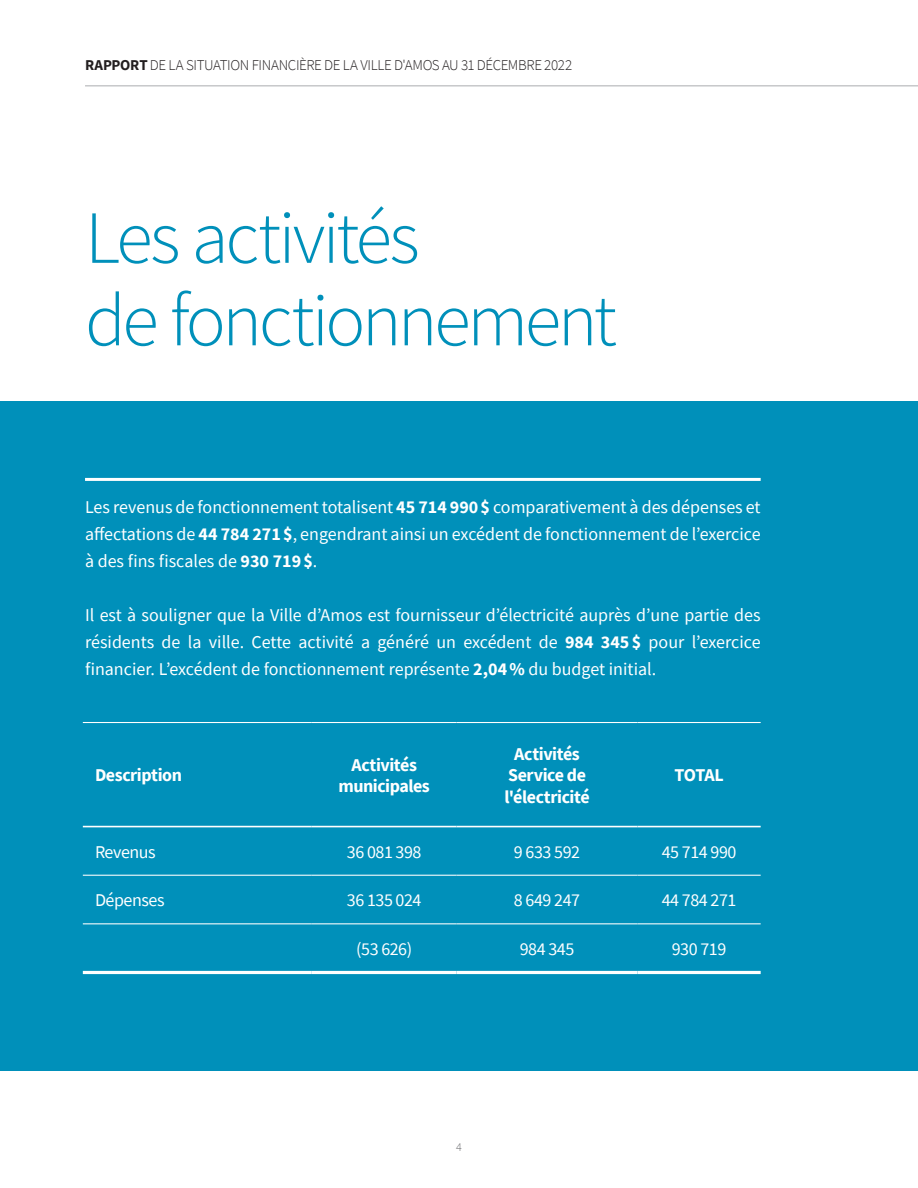
<style>
.page{position:relative;width:918px;height:1188px;background:#fff}
.page>*{position:absolute;margin:0;border:0;box-sizing:border-box;transform-origin:0 0}
.LEFT{font:300 75px "Source Sans Pro";letter-spacing:-.045em;color:#0090ba}
.JUSTIFY{font:18px/27px "Source Sans Pro";color:#fff;text-align:justify}
.CENTER{font:700 18px/21.6px "Source Sans Pro";letter-spacing:-.025em;color:#fff}
.CENTER-2{font:18px "Source Sans Pro";letter-spacing:-.025em;color:#fff}
.LEFT-2{font:18px "Source Sans Pro";letter-spacing:-.025em;color:#fff}
.t1{font:300 15px "Source Sans Pro";letter-spacing:-.025em;color:#231f20}
.t2{font:300 12px "Source Sans Pro";color:#6c6d70}
.s1{font-weight:700}
</style>
<div class="page">
<div style="left:0;top:401px;width:918px;height:670px;background:#0090ba"></div>
<hr style="left:85px;top:85px;width:833px;height:2px;background:#c7c8ca">
<hr style="left:85px;top:478px;width:676px;height:3px;background:#fff">
<hr style="left:83px;top:875px;width:229px;height:1px;background:#fff">
<hr style="left:312px;top:875px;width:145px;height:1px;background:#fff">
<hr style="left:457px;top:875px;width:181px;height:1px;background:#fff">
<hr style="left:638px;top:875px;width:123px;height:1px;background:#fff">
<hr style="left:83px;top:971px;width:229px;height:3px;background:#fff">
<hr style="left:312px;top:971px;width:145px;height:3px;background:#fff">
<hr style="left:457px;top:971px;width:181px;height:3px;background:#fff">
<hr style="left:638px;top:971px;width:123px;height:3px;background:#fff">
<hr style="left:83px;top:722px;width:229px;height:1px;background:#fff">
<hr style="left:312px;top:722px;width:145px;height:1px;background:#fff">
<hr style="left:457px;top:722px;width:181px;height:1px;background:#fff">
<hr style="left:638px;top:722px;width:123px;height:1px;background:#fff">
<hr style="left:83px;top:826px;width:229px;height:1px;background:#fff">
<hr style="left:312px;top:826px;width:145px;height:1px;background:#fff">
<hr style="left:457px;top:826px;width:181px;height:1px;background:#fff">
<hr style="left:638px;top:826px;width:123px;height:1px;background:#fff">
<hr style="left:83px;top:923px;width:229px;height:1px;background:#fff">
<hr style="left:312px;top:923px;width:145px;height:1px;background:#fff">
<hr style="left:457px;top:923px;width:181px;height:1px;background:#fff">
<hr style="left:638px;top:923px;width:123px;height:1px;background:#fff">
<p class="t1" style="left:85px;top:56px;width:489px"><span class="s1">RAPPORT</span> DE LA SITUATION FINANCIÈRE DE LA VILLE D'AMOS AU 31 DÉCEMBRE 2022</p>
<p class="LEFT" style="left:85px;top:192px;width:336px">Les activités</p>
<p class="LEFT" style="left:85px;top:274px;width:533px">de fonctionnement</p>
<p class="JUSTIFY" style="left:85px;top:493px;width:677px">Les revenus de fonctionnement totalisent <span class="s1">45 714 990$</span> comparativement à des dépenses et affectations de <span class="s1">44 784 271$</span>, engendrant ainsi un excédent de fonctionnement de l’exercice à des fins fiscales de <span class="s1">930 719$</span>.</p>
<p class="JUSTIFY" style="left:85px;top:601px;width:677px">Il est à souligner que la Ville d’Amos est fournisseur d’électricité auprès d’une partie des résidents de la ville. Cette activité a généré un excédent de <span class="s1">984 345$</span> pour l’exercice financier. L’excédent de fonctionnement représente <span class="s1">2,04%</span> du budget initial.</p>
<p class="CENTER" style="left:95px;top:764px;width:89px">Description</p>
<p class="CENTER" style="left:351px;top:753px;width:67px">Activités</p>
<p class="CENTER" style="left:338px;top:775px;width:93px">municipales</p>
<p class="CENTER" style="left:514px;top:743px;width:67px">Activités</p>
<p class="CENTER" style="left:505px;top:764px;width:87px">Service de l'électricité</p>
<p class="CENTER" style="left:674px;top:764px;width:51px">TOTAL</p>
<p class="LEFT-2" style="left:95px;top:840px;width:62px">Revenus</p>
<p class="CENTER-2" style="left:347px;top:840px;width:76px">36 081 398</p>
<p class="CENTER-2" style="left:514px;top:840px;width:68px">9 633 592</p>
<p class="CENTER-2" style="left:662px;top:840px;width:76px">45 714 990</p>
<p class="LEFT-2" style="left:95px;top:889px;width:71px">Dépenses</p>
<p class="CENTER-2" style="left:347px;top:889px;width:76px">36 135 024</p>
<p class="CENTER-2" style="left:514px;top:889px;width:68px">8 649 247</p>
<p class="CENTER-2" style="left:662px;top:889px;width:76px">44 784 271</p>
<p class="CENTER-2" style="left:356px;top:937px;width:58px">(53 626)</p>
<p class="CENTER-2" style="left:520px;top:937px;width:56px">984 345</p>
<p class="CENTER-2" style="left:672px;top:937px;width:56px">930 719</p>
<p class="t2" style="left:456px;top:1139px;width:7px">4</p>
</div>
